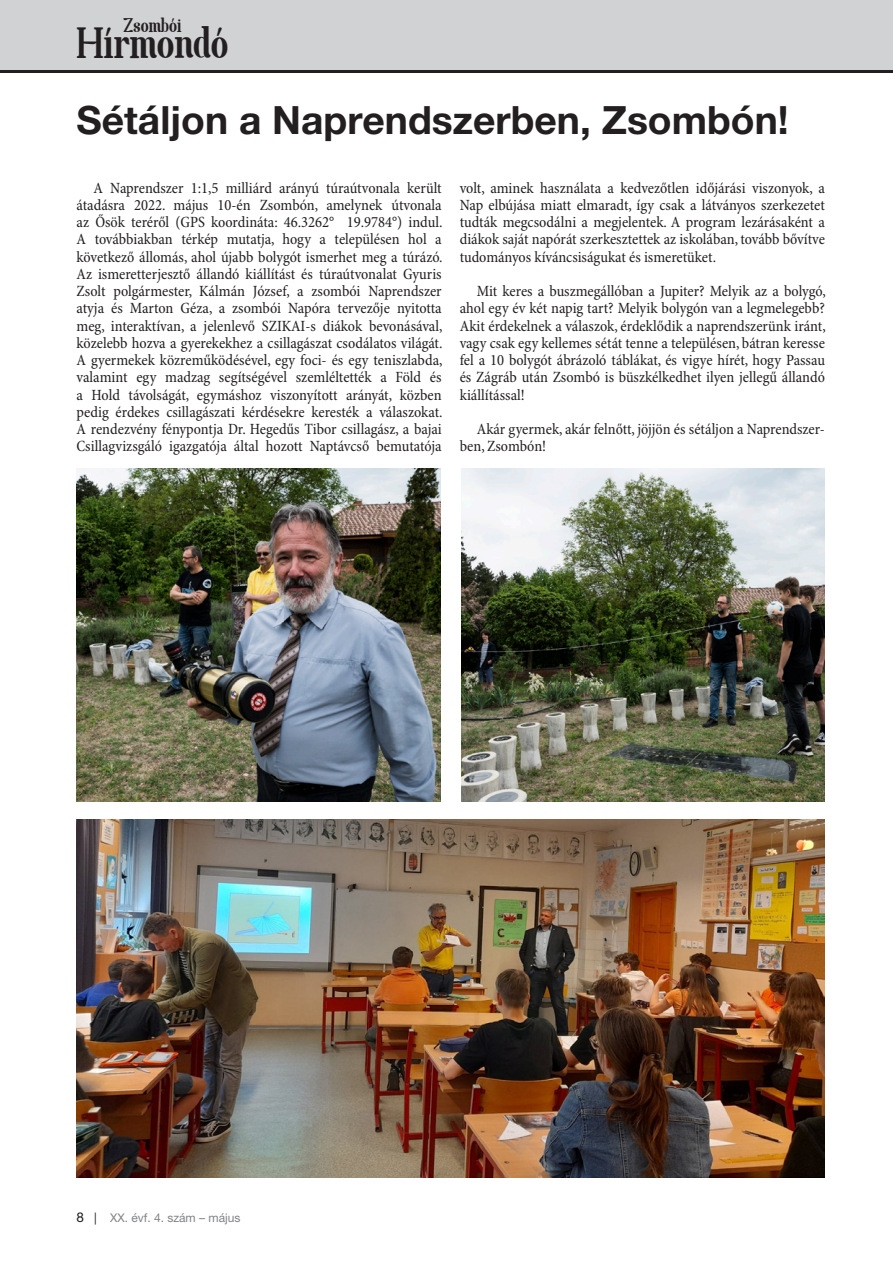
<style>
.page{position:relative;width:893px;height:1263px;background:#fff}
.page>*{position:absolute;margin:0;border:0;box-sizing:border-box;transform-origin:0 0}
.t1{font:41.7px "Spatha Serif";color:#231f20}
.cim_2has{font:700 39px "Helvetica Neue LT Pro";color:#231f20}
.t2{font:18.9px "Spatha Serif";color:#231f20}
.kenyer{font:condensed 15.75px/17.2px "Minion Pro";color:#231f20;text-align:justify}
.t3{font:12px "Helvetica Neue LT Pro";color:#808285}
.s1{font-size:13.5px;color:#231f20}
.s2{color:#231f20}
</style>
<div class="page">
<div style="left:0;top:0;width:893px;height:72px;background:#d1d2d4"></div>
<hr style="left:0;top:70px;width:893px;height:2px;background:#231f20">
<img style="left:77px;top:820px;width:748px;height:358px">
<img style="left:77px;top:469px;width:363px;height:332px">
<img style="left:461px;top:469px;width:364px;height:332px">
<p class="t2" style="left:124px;top:13px;width:59px">Zsombói</p>
<h1 class="t1" style="left:77px;top:17px;width:153px">Hírmondó</h1>
<p class="cim_2has" style="left:77px;top:96px;width:714px">Sétáljon a Naprendszerben, Zsombón!</p>
<p class="kenyer" style="left:77px;top:180px;width:368px;text-indent:17px">A Naprendszer 1:1,5 milliárd arányú túraútvonala került átadásra 2022. május 10-én Zsombón, amelynek útvonala az Ősök teréről (GPS koordináta: 46.3262° 19.9784°) indul.<br>A továbbiakban térkép mutatja, hogy a településen hol a következő állomás, ahol újabb bolygót ismerhet meg a túrázó.<br>Az ismeretterjesztő állandó kiállítást és túraútvonalat Gyuris Zsolt polgármester, Kálmán József, a zsombói Naprendszer atyja és Marton Géza, a zsombói Napóra tervezője nyitotta meg, interaktívan, a jelenlevő SZIKAI-s diákok bevonásával, közelebb hozva a gyerekekhez a csillagászat csodálatos világát.<br>A gyermekek közreműködésével, egy foci- és egy teniszlabda, valamint egy madzag segítségével szemléltették a Föld és a Hold távolságát, egymáshoz viszonyított arányát, közben pedig érdekes csillagászati kérdésekre keresték a válaszokat.<br>A rendezvény fénypontja Dr. Hegedűs Tibor csillagász, a bajai Csillagvizsgáló igazgatója által hozott Naptávcső bemutatója</p>
<p class="kenyer" style="left:460px;top:180px;width:367px">volt, aminek használata a kedvezőtlen időjárási viszonyok, a Nap elbújása miatt elmaradt, így csak a látványos szerkezetet tudták megcsodálni a megjelentek. A program lezárásaként a diákok saját napórát szerkesztettek az iskolában, tovább bővítve tudományos kíváncsiságukat és ismeretüket.</p>
<p class="kenyer" style="left:460px;top:283px;width:368px;text-indent:17px">Mit keres a buszmegállóban a Jupiter? Melyik az a bolygó, ahol egy év két napig tart? Melyik bolygón van a legmelegebb?<br>Akit érdekelnek a válaszok, érdeklődik a naprendszerünk iránt, vagy csak egy kellemes sétát tenne a településen, bátran keresse fel a 10 bolygót ábrázoló táblákat, és vigye hírét, hogy Passau és Zágráb után Zsombó is büszkélkedhet ilyen jellegű állandó kiállítással!</p>
<p class="kenyer" style="left:460px;top:421px;width:367px;text-indent:17px">Akár gyermek, akár felnőtt, jöjjön és sétáljon a Naprendszer&shy;ben, Zsombón!</p>
<p class="t3" style="left:77px;top:1210px;width:165px"><span class="s1">8</span> <span class="s2">|</span> XX. évf. 4. szám – május</p>
</div>
